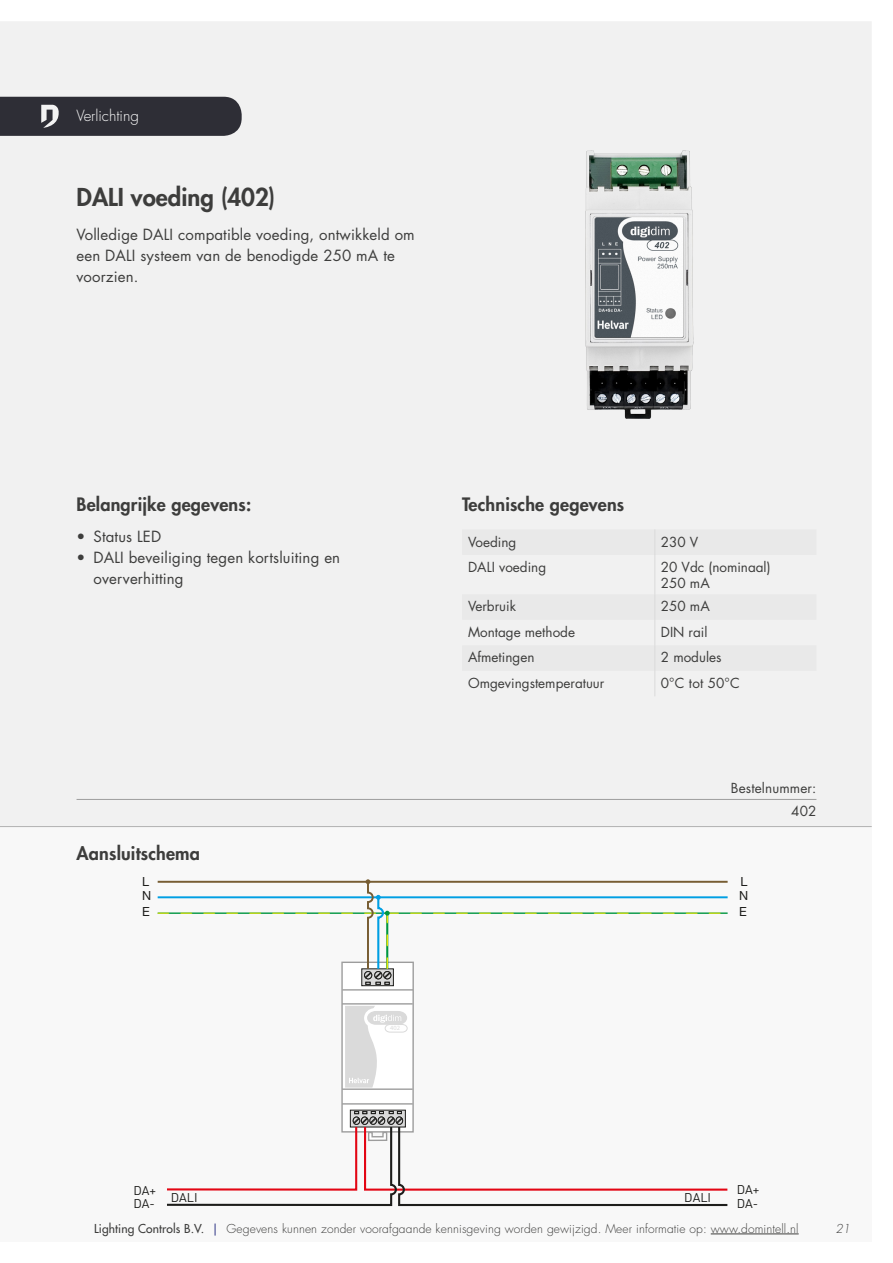
<style>
.page{position:relative;width:893px;height:1263px;background:#fff}
.page>*{position:absolute;margin:0;border:0;box-sizing:border-box;transform-origin:0 0}
.t1{font:800 24px "Futura Std";color:#3d3d3c}
.t2{font:800 18px "Futura Std";letter-spacing:.01em;color:#3d3d3c}
.Tekst{font:15px/21px "Futura Std";letter-spacing:.01em;color:#3d3d3c}
.t3{font:300 15px "Futura Std";color:#fff}
.Tekst-2{font:13.5px "Futura Std";color:#3d3d3c}
.t4{font:12.6px/13.8px "DINOT";color:#1d1d1b}
.t5{font:12.6px "Helvetica Neue";color:#1d1d1b}
.t6{font:300 12px "Futura Std";letter-spacing:.01em;color:#3d3d3c}
.t7{font:italic 300 12px "Futura Std";color:#3d3d3c}
.t8{font:italic 700 6.45px "Arial";color:#dadada}
.s1{font-weight:500}
.s2{font-weight:500;color:#3d438d}
</style>
<div class="page">
<div style="left:0;top:21px;width:872px;height:805px;background:#f1f1f1"></div>
<div style="left:0;top:97px;width:242px;height:39px;background:#2e2e36"></div>
<div style="left:0;top:827px;width:872px;height:415px;background:#f8f8f8"></div>
<hr style="left:711px;top:1233px;width:88px;height:1px;background:#3d3d3c">
<hr style="left:0;top:826px;width:872px;height:1px;background:#b2b2b2">
<hr style="left:77px;top:799px;width:739px;height:1px;background:#9d9d9d">
<img style="left:585px;top:150px;width:108px;height:268px">
<svg style="left:167px;top:1192px;width:561px;height:15px"></svg>
<svg style="left:158px;top:879px;width:570px;height:313px"></svg>
<div style="left:462px;top:529px;width:354px;height:142px;background:#e9e9e9"></div>
<svg style="left:654px;top:529px;width:1px;height:26px"></svg>
<hr style="left:654px;top:555px;width:1px;height:39px;background:#dadada">
<svg style="left:654px;top:594px;width:1px;height:102px"></svg>
<p class="t3" style="left:77px;top:107px;width:64px">Verlichting</p>
<p class="t1" style="left:77px;top:182px;width:200px">DALI voeding (402)</p>
<p class="Tekst" style="left:77px;top:224px;width:340px">Volledige DALI compatible voeding, ontwikkeld om een DALI systeem van de benodigde 250 mA te voorzien.</p>
<p class="t2" style="left:77px;top:493px;width:176px">Belangrijke gegevens:</p>
<p class="t2" style="left:462px;top:493px;width:164px">Technische gegevens</p>
<p class="Tekst" style="left:77px;top:526px;width:86px">• Status LED</p>
<p class="Tekst" style="left:94px;top:547px;width:248px;text-indent:-17px">• DALI beveiliging tegen kortsluiting en oververhitting</p>
<p class="t2" style="left:77px;top:842px;width:125px">Aansluitschema</p>
<p class="Tekst-2" style="left:468px;top:533px;width:50px">Voeding</p>
<p class="Tekst-2" style="left:661px;top:533px;width:39px">230 V</p>
<p class="Tekst-2" style="left:468px;top:558px;width:80px">DALI voeding</p>
<p class="Tekst-2" style="left:661px;top:558px;width:111px">20 Vdc (nominaal)</p>
<p class="Tekst-2" style="left:661px;top:575px;width:50px">250 mA</p>
<p class="Tekst-2" style="left:468px;top:598px;width:49px">Verbruik</p>
<p class="Tekst-2" style="left:661px;top:598px;width:50px">250 mA</p>
<p class="Tekst-2" style="left:468px;top:623px;width:108px">Montage methode</p>
<p class="Tekst-2" style="left:661px;top:623px;width:48px">DIN rail</p>
<p class="Tekst-2" style="left:468px;top:649px;width:68px">Afmetingen</p>
<p class="Tekst-2" style="left:661px;top:649px;width:62px">2 modules</p>
<p class="Tekst-2" style="left:468px;top:674px;width:138px">Omgevingstemperatuur</p>
<p class="Tekst-2" style="left:661px;top:674px;width:80px">0°C tot 50°C</p>
<p class="Tekst-2" style="left:731px;top:779px;width:87px">Bestelnummer:</p>
<p class="Tekst-2" style="left:791px;top:802px;width:27px">402</p>
<p class="t5" style="left:142px;top:872px;width:8px">L</p>
<p class="t5" style="left:142px;top:902px;width:9px">E</p>
<p class="t5" style="left:739px;top:902px;width:9px">E</p>
<p class="t5" style="left:740px;top:872px;width:8px">L</p>
<p class="t5" style="left:142px;top:887px;width:11px">N</p>
<p class="t5" style="left:739px;top:887px;width:11px">N</p>
<p class="t8" style="left:390px;top:1024px;width:11px">402</p>
<p class="t4" style="left:134px;top:1183px;width:24px">DA+</p>
<p class="t4" style="left:134px;top:1196px;width:23px">DA-</p>
<p class="t4" style="left:171px;top:1190px;width:28px">DALI</p>
<p class="t4" style="left:684px;top:1190px;width:28px">DALI</p>
<p class="t4" style="left:737px;top:1183px;width:24px">DA+<br>DA-</p>
<p class="t6" style="left:94px;top:1221px;width:706px"><span class="s1">Lighting Controls B.V.</span> <span class="s2">|</span> Gegevens kunnen zonder voorafgaande kennisgeving worden gewijzigd. Meer informatie op: www.domintell.nl</p>
<p class="t7" style="left:835px;top:1221px;width:16px">21</p>
</div>
